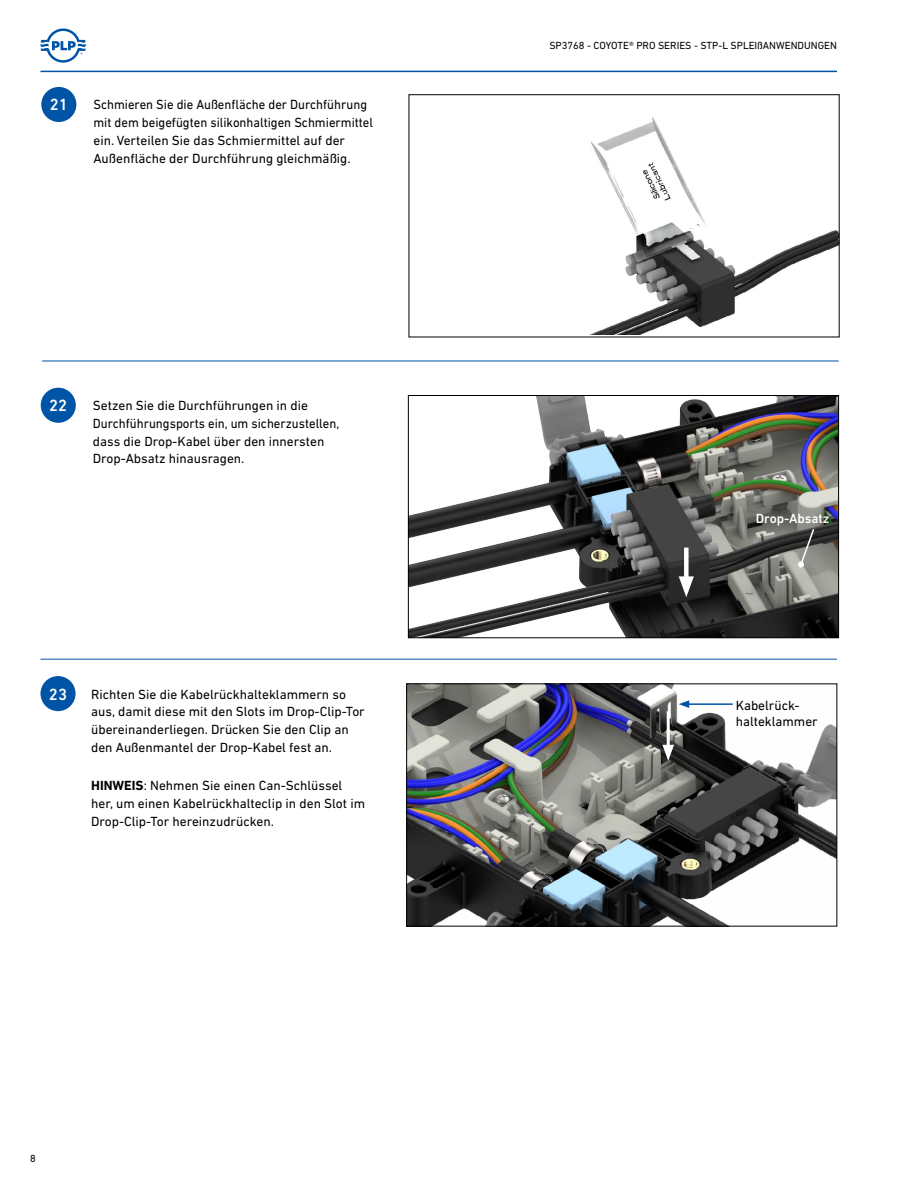
<style>
.page{position:relative;width:918px;height:1188px;background:#fff}
.page>*{position:absolute;margin:0;border:0;box-sizing:border-box;transform-origin:0 0}
.t1{font:500 16.5px "DIN Next LT Pro";color:#fff}
.t2{font:13.5px/17.7px "DIN Next LT Pro";color:#000}
.t3{font:13.5px/17.7px "DIN Next LT Pro";color:#000;scale:.95 1}
.t4{font:500 13.5px "DIN Next LT Pro";color:#fff}
.t5{font:10.5px "DIN Next LT Pro";color:#000}
.s1{font-weight:700}
</style>
<div class="page">
<hr style="left:40px;top:71px;width:797px;height:1px;background:#0054a6">
<svg style="left:41px;top:29px;width:45px;height:34px"></svg>
<hr style="left:40px;top:659px;width:797px;height:1px;background:#0054a6">
<div style="left:40px;top:676px;width:36px;height:35px;background:#0054a6;border-radius:50%"></div>
<img style="left:409px;top:686px;width:426px;height:238px">
<div style="left:407px;top:684px;width:430px;height:242px;border:1px solid #000"></div>
<div style="left:41px;top:87px;width:35px;height:35px;background:#0054a6;border-radius:50%"></div>
<img style="left:589px;top:117px;width:248px;height:218px">
<div style="left:41px;top:388px;width:35px;height:35px;background:#0054a6;border-radius:50%"></div>
<img style="left:410px;top:397px;width:427px;height:239px">
<div style="left:408px;top:395px;width:431px;height:243px;border:1px solid #000"></div>
<hr style="left:42px;top:361px;width:797px;height:1px;background:#0054a6">
<hr style="left:667px;top:711px;width:3px;height:39px;background:#fff">
<svg style="left:662px;top:745px;width:12px;height:16px"></svg>
<div style="left:684px;top:548px;width:5px;height:37px;background:#fff"></div>
<svg style="left:679px;top:576px;width:15px;height:21px"></svg>
<hr style="left:687px;top:703px;width:46px;height:2px;background:#0054a6">
<svg style="left:679px;top:700px;width:10px;height:8px"></svg>
<svg style="left:798px;top:527px;width:18px;height:41px"></svg>
<p class="t1" style="left:50px;top:95px;width:20px">21</p>
<p class="t3" style="left:93px;top:96px;width:296px">Schmieren Sie die Außenfläche der Durchführung mit dem beigefügten silikonhaltigen Schmiermittel ein. Verteilen Sie das Schmiermittel auf der Außenfläche der Durchführung gleichmäßig.</p>
<p class="t1" style="left:49px;top:396px;width:20px">22</p>
<p class="t2" style="left:93px;top:397px;width:248px">Setzen Sie die Durchführungen in die Durchführungsports ein, um sicherzustellen, dass die Drop-Kabel über den innersten Drop-Absatz hinausragen.</p>
<p class="t1" style="left:49px;top:684px;width:20px">23</p>
<p class="t2" style="left:91px;top:685px;width:275px">Richten Sie die Kabelrückhalteklammern so aus, damit diese mit den Slots im Drop-Clip-Tor übereinanderliegen. Drücken Sie den Clip an den Außenmantel der Drop-Kabel fest an.</p>
<p class="t2" style="left:91px;top:777px;width:276px"><span class="s1">HINWEIS</span>: Nehmen Sie einen Can-Schlüssel her, um einen Kabelrückhalteclip in den Slot im<br>Drop-Clip-Tor hereinzudrücken.</p>
<p class="t5" style="left:30px;top:1152px;width:7px">8</p>
<p class="t5" style="left:549px;top:40px;width:289px">SP3768 - COYOTE® PRO SERIES - STP-L SPLEIßANWENDUNGEN</p>
<p class="t4" style="left:756px;top:510px;width:75px">Drop-Absatz</p>
<p class="t2" style="left:736px;top:697px;width:84px;line-height:16.2px">Kabelrück&shy;halteklammer</p>
</div>
